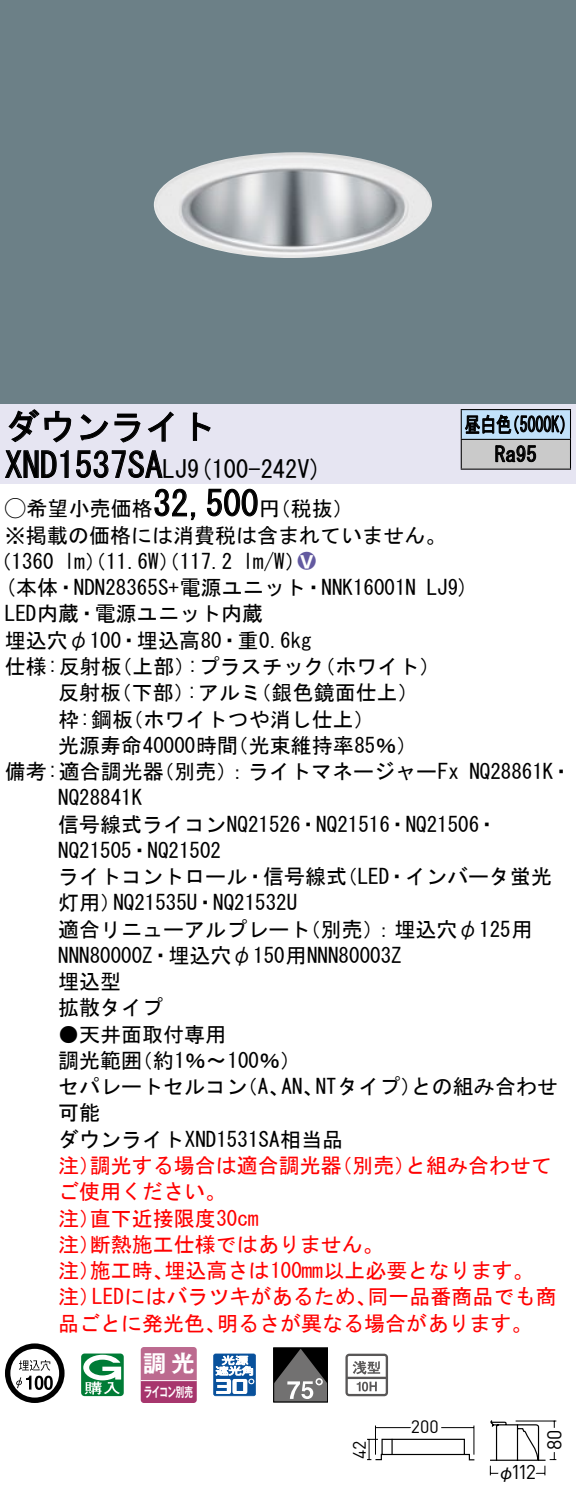
<style>
.page{position:relative;width:576px;height:1498px;background:#fff}
.page>*{position:absolute;margin:0;border:0;box-sizing:border-box;transform-origin:0 0}
.t1{font:35px "MS Gothic";color:#000}
.t2{font:24.5px "MS Gothic";color:#000}
.t3{font:23.1px "Gothic MB101 Pro De Bold 90 pv RKSJ H";color:#fff}
.t4{font:21px/26.2px "MS Gothic";color:#000}
.t5{font:21px/26.2px "MS Gothic";color:#f00}
.t6{font:21px/29.8px "MS Gothic";color:#000;scale:.75 1}
.t7{font:21px "Ford Classification 1";color:#635aa0}
.t8{font:19.95px "DINOT";color:#000}
.t9{font:17.85px "DINOT";color:#000}
.t10{font:17.5px "Gothic BBB Pro Medium 90 pv RKSJ H";color:#000}
.t11{font:13.3px "Gothic MB101 Pro De Bold 90 pv RKSJ H";letter-spacing:-.05em;color:#fff;scale:.65 1}
.s1{font-size:24.5px}
.s2{font-family:"Ford Classification 1"}
.s3{color:#fff}
</style>
<div class="page">
<div style="left:0;top:0;width:575px;height:404px;background:#6c8087"></div>
<img style="left:154px;top:152px;width:278px;height:106px">
<div style="left:0;top:404px;width:575px;height:79px;background:#e6e5f2"></div>
<svg style="left:8px;top:409px;width:64px;height:34px"></svg>
<svg style="left:80px;top:413px;width:60px;height:30px"></svg>
<svg style="left:147px;top:411px;width:26px;height:31px"></svg>
<svg style="left:192px;top:412px;width:19px;height:29px"></svg>
<svg style="left:5px;top:450px;width:64px;height:28px"></svg>
<svg style="left:76px;top:450px;width:87px;height:28px"></svg>
<svg style="left:154px;top:488px;width:42px;height:32px"></svg>
<svg style="left:207px;top:488px;width:51px;height:29px"></svg>
<svg style="left:5px;top:1343px;width:59px;height:59px"></svg>
<svg style="left:44px;top:1375px;width:9px;height:14px"></svg>
<svg style="left:81px;top:1353px;width:43px;height:42px"></svg>
<svg style="left:140px;top:1347px;width:56px;height:55px"></svg>
<hr style="left:141px;top:1379px;width:55px;height:2px;background:#fff">
<svg style="left:213px;top:1353px;width:43px;height:42px"></svg>
<div style="left:273px;top:1347px;width:55px;height:55px;border:1px solid #000"></div>
<svg style="left:274px;top:1348px;width:53px;height:53px"></svg>
<svg style="left:345px;top:1353px;width:43px;height:43px"></svg>
<div style="left:461px;top:409px;width:109px;height:30px;background:#c1e1fa"></div>
<div style="left:461px;top:439px;width:109px;height:30px;background:#cacaca"></div>
<hr style="left:460px;top:409px;width:110px;height:1px;background:#000">
<hr style="left:569px;top:410px;width:2px;height:29px;background:#000">
<hr style="left:460px;top:439px;width:110px;height:1px;background:#000">
<hr style="left:569px;top:440px;width:2px;height:28px;background:#000">
<hr style="left:460px;top:468px;width:110px;height:2px;background:#000">
<svg style="left:460px;top:410px;width:104px;height:58px"></svg>
<svg style="left:489px;top:1420px;width:68px;height:56px"></svg>
<svg style="left:367px;top:1425px;width:108px;height:36px"></svg>
<h1 class="t1" style="left:5px;top:409px;width:212px">ダウンライト</h1>
<p class="t2" style="left:187px;top:456px;width:136px">(9 100-242 (V</p>
<h1 class="t1" style="left:5px;top:447px;width:184px">XND1537SA<span class="s1">LJ</span></h1>
<h1 class="t1" style="left:153px;top:486px;width:106px">32,500</h1>
<p class="t4" style="left:5px;top:495px;width:442px"><span class="s2">A</span>希望小売価格<br>※掲載の価格には消費税は含まれていません。</p>
<p class="t7" style="left:298px;top:550px;width:19px">2<span class="s3">8</span></p>
<p class="t4" style="left:259px;top:495px;width:96px">（円税抜(</p>
<p class="t4" style="left:243px;top:548px;width:64px">l m (W/</p>
<p class="t4" style="left:-9px;top:548px;width:65px">（1360</p>
<p class="t4" style="left:64px;top:548px;width:169px">lm）（11.6 ）（W 117.2</p>
<p class="t6" style="left:494px;top:409px;width:57px;text-indent:-30px">昼白色<br>Ra95</p>
<p class="t6" style="left:504px;top:409px;width:96px">（5000 (K</p>
<p class="t4" style="left:5px;top:574px;width:412px">(本体・NDN28365 +S 電源ユニット・NNK16001N</p>
<p class="t4" style="left:5px;top:600px;width:259px">LED内蔵・電源ユニット内蔵</p>
<p class="t4" style="left:5px;top:627px;width:308px">埋込穴φ100・埋込高80・重0.6kg</p>
<p class="t4" style="left:314px;top:653px;width:127px">（ホワイト(</p>
<p class="t4" style="left:426px;top:574px;width:44px">LJ (9</p>
<p class="t4" style="left:187px;top:653px;width:139px">:プラスチック</p>
<p class="t4" style="left:5px;top:653px;width:118px">仕様:反射板</p>
<p class="t4" style="left:111px;top:653px;width:85px">（上部）</p>
<p class="t4" style="left:58px;top:679px;width:64px">反射板</p>
<p class="t4" style="left:111px;top:679px;width:85px">（下部）</p>
<p class="t4" style="left:187px;top:679px;width:76px">:アルミ</p>
<p class="t4" style="left:250px;top:679px;width:169px">（銀色鏡面仕上(</p>
<p class="t4" style="left:58px;top:705px;width:76px">枠:鋼板</p>
<p class="t4" style="left:122px;top:705px;width:253px">（ホワイトつや消し仕上(</p>
<p class="t4" style="left:58px;top:732px;width:181px">光源寿命40000時間</p>
<p class="t4" style="left:227px;top:732px;width:191px">（光束維持率85％(</p>
<p class="t4" style="left:153px;top:758px;width:307px">（別売：）ライトマネージャーFx</p>
<p class="t4" style="left:5px;top:758px;width:160px">備考:適合調光器</p>
<p class="t4" style="left:58px;top:784px;width:85px">NQ28841K</p>
<p class="t4" style="left:58px;top:810px;width:441px">信号線式ライコンNQ21526・NQ21516・NQ21506・</p>
<p class="t4" style="left:58px;top:837px;width:164px">NQ21505・NQ21502</p>
<p class="t4" style="left:336px;top:863px;width:217px">（LED・インバータ蛍光</p>
<p class="t4" style="left:469px;top:758px;width:104px">NQ28861 ・K</p>
<p class="t4" style="left:58px;top:863px;width:290px;text-align:center">ライトコントロール・信号線式<br>NQ21535 ・U NQ21532U</p>
<p class="t4" style="left:58px;top:889px;width:64px">灯用）</p>
<p class="t4" style="left:58px;top:915px;width:345px">適合リニューアルプレート<br>NNN80000 ・Z 埋込穴φ150用NNN80003Z埋込型<br>拡散タイプ</p>
<p class="t4" style="left:132px;top:1020px;width:171px;text-indent:-73px">●天井面取付専用<br>（約1％〜100％(</p>
<p class="t4" style="left:300px;top:915px;width:234px">（別売：）埋込穴φ125用</p>
<p class="t4" style="left:58px;top:1047px;width:85px">調光範囲</p>
<p class="t4" style="left:315px;top:1073px;width:107px">NTタイプ）</p>
<p class="t4" style="left:411px;top:1073px;width:148px">との組み合わせ</p>
<p class="t4" style="left:58px;top:1073px;width:286px">セパレートセルコン<br>可能<br>ダウンライトXND1531SA相当品</p>
<p class="t4" style="left:237px;top:1073px;width:54px">（、A</p>
<p class="t4" style="left:281px;top:1073px;width:43px">AN、</p>
<p class="t5" style="left:90px;top:1152px;width:253px">調光する場合は適合調光器</p>
<p class="t5" style="left:331px;top:1152px;width:85px">（別売）</p>
<p class="t5" style="left:405px;top:1152px;width:148px">と組み合わせて</p>
<p class="t5" style="left:58px;top:1152px;width:43px">注）</p>
<p class="t5" style="left:58px;top:1178px;width:169px">ご使用ください。</p>
<p class="t5" style="left:90px;top:1204px;width:170px">直下近接限度30cm</p>
<p class="t5" style="left:90px;top:1204px;width:295px;text-indent:-32px">注）<br>断熱施工仕様ではありません。</p>
<p class="t5" style="left:58px;top:1230px;width:43px">注）</p>
<p class="t5" style="left:164px;top:1257px;width:370px">埋込高さは100mm以上必要となります。</p>
<p class="t5" style="left:90px;top:1257px;width:85px">施工時、</p>
<p class="t5" style="left:58px;top:1257px;width:43px">注）</p>
<p class="t5" style="left:92px;top:1283px;width:286px">LEDにはバラツキがあるため、</p>
<p class="t5" style="left:367px;top:1283px;width:190px">同一品番商品でも商</p>
<p class="t5" style="left:58px;top:1283px;width:43px">注）</p>
<p class="t5" style="left:58px;top:1309px;width:169px">品ごとに発光色、</p>
<p class="t5" style="left:217px;top:1309px;width:317px">明るさが異なる場合があります。</p>
<p class="t3" style="left:143px;top:1344px;width:53px">調光</p>
<p class="t11" style="left:144px;top:1380px;width:77px">ライコン別売</p>
<p class="t9" style="left:347px;top:1459px;width:20px;rotate:-90deg">42</p>
<p class="t9" style="left:410px;top:1413px;width:30px">200</p>
<p class="t8" style="left:510px;top:1458px;width:27px">112</p>
<p class="t10" style="left:497px;top:1457px;width:19px">φ</p>
<p class="t8" style="left:540px;top:1450px;width:22px;rotate:-90deg">80</p>
</div>
